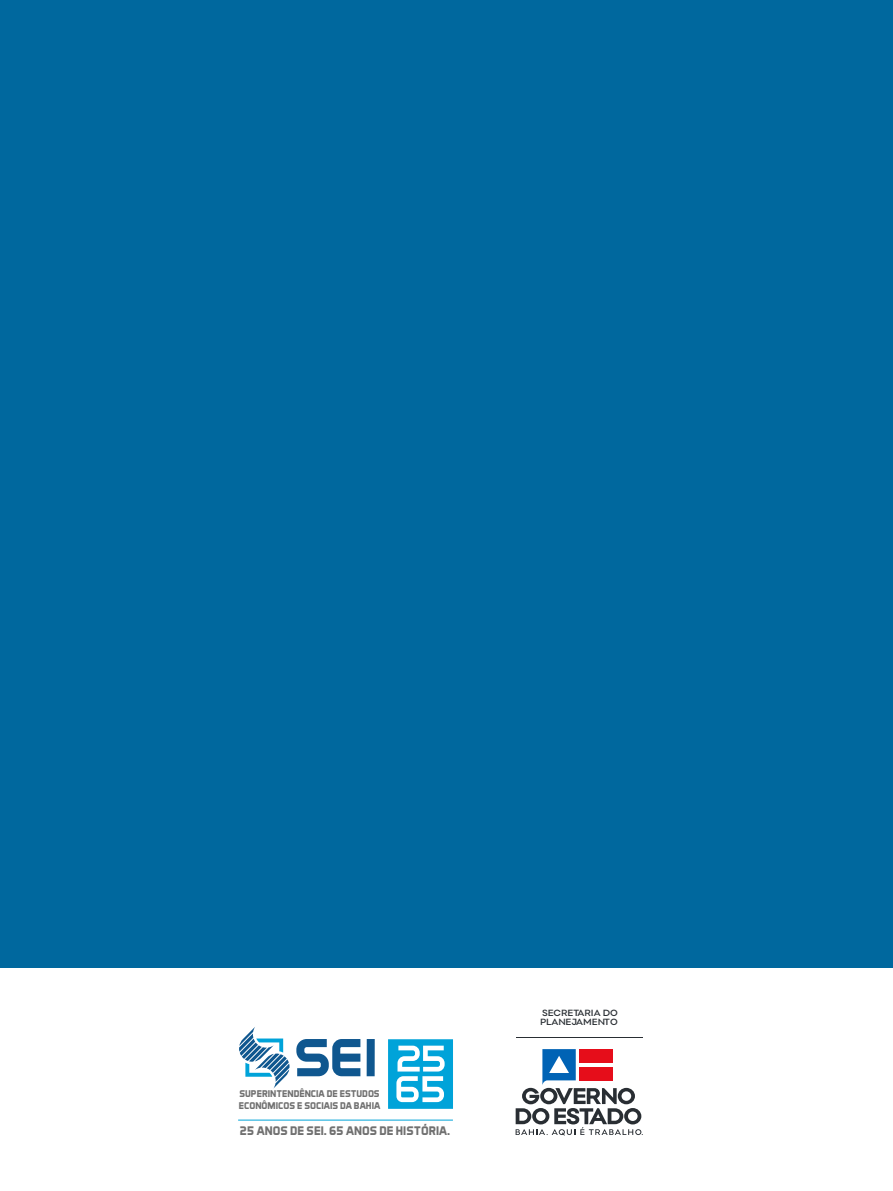
<style>
.page{position:relative;width:893px;height:1191px;background:#fff}
.page>*{position:absolute;margin:0;border:0;box-sizing:border-box;transform-origin:0 0}
.t1{font:700 12.6px "Aero Matics Display";color:#707070}
.t2{font:700 9.9px/11.4px "Aero Matics Display";color:#707070}
.t3{font:600 9.45px/9.3px "Point DEMO";color:#292e33}
</style>
<div class="page">
<div style="left:0;top:0;width:893px;height:967px;background:#00689e"></div>
<svg style="left:516px;top:1049px;width:127px;height:86px"></svg>
<hr style="left:516px;top:1037px;width:126px;height:1px;background:#292e33">
<svg style="left:296px;top:1039px;width:64px;height:37px"></svg>
<div style="left:367px;top:1039px;width:8px;height:37px;background:#0f578f"></div>
<svg style="left:239px;top:1027px;width:51px;height:61px"></svg>
<svg style="left:388px;top:1039px;width:65px;height:69px"></svg>
<hr style="left:238px;top:1119px;width:215px;height:1px;background:#00a3d9">
<p class="t2" style="left:239px;top:1088px;width:143px">SUPERINTENDÊNCIA DE ESTUDOS<br>ECONÔMICOS E SOCIAIS DA BAHIA</p>
<p class="t1" style="left:240px;top:1123px;width:212px">25 ANOS DE SEI. 65 ANOS DE HISTÓRIA.</p>
<p class="t3" style="left:540px;top:1009px;width:79px">SECRETARIA DO<br>PLANEJAMENTO</p>
</div>
